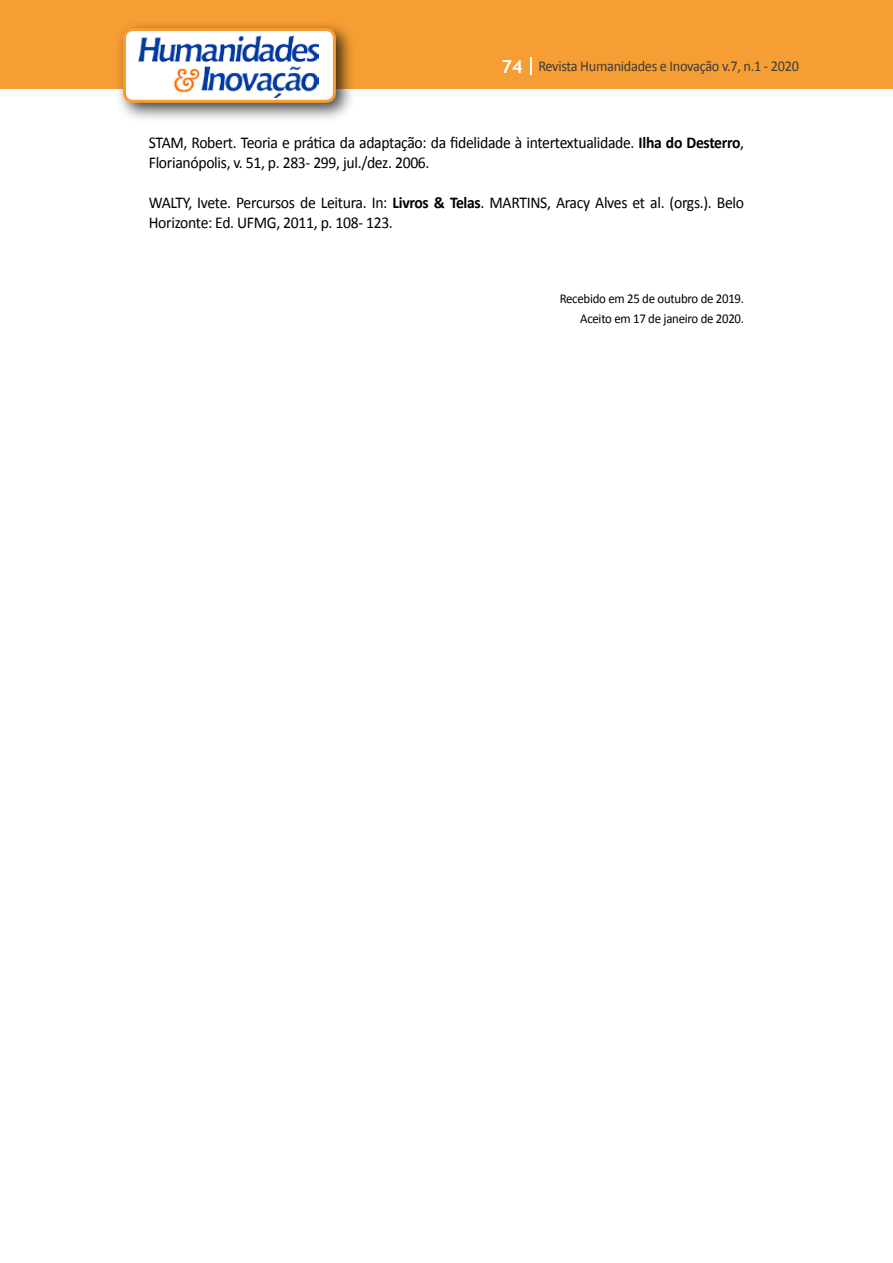
<style>
.page{position:relative;width:893px;height:1263px;background:#fff}
.page>*{position:absolute;margin:0;border:0;box-sizing:border-box;transform-origin:0 0}
.t1{font:16.5px/19.8px "Calibri";letter-spacing:-.02em;color:#000;scale:.95 1}
.t2{font:15px "Calibri";letter-spacing:-.02em;color:#3c3c3b;scale:.95 1}
.t3{font:13.5px/19.8px "Calibri";letter-spacing:-.02em;color:#000;text-align:right;scale:.95 1}
.s1{font-family:"Trebuchet MS";font-weight:700;font-size:18px;color:#fff}
.s2{font-weight:700}
</style>
<div class="page">
<div style="left:0;top:0;width:893px;height:88px;background:#f69e34"></div>
<svg style="left:530px;top:57px;width:2px;height:18px"></svg>
<div style="left:115px;top:20px;width:241px;height:103px;background:#000;opacity:.75"></div>
<div style="left:125px;top:30px;width:209px;height:71px;background:#fff;border-radius:9px"></div>
<img style="left:138px;top:35px;width:181px;height:62px">
<div style="left:123px;top:28px;width:213px;height:75px;border:3px solid #f69e34;border-radius:9px"></div>
<p class="t2" style="left:501px;top:57px;width:315px"><span class="s1">74</span> Revista Humanidades e Inovação v.7, n.1 - 2020</p>
<p class="t1" style="left:149px;top:133px;width:628px">STAM, Robert. Teoria e prática da adaptação: da fidelidade à intertextualidade. <span class="s2">Ilha do Desterro</span>,<br>Florianópolis, v. 51, p. 283- 299, jul./dez. 2006.</p>
<p class="t1" style="left:149px;top:193px;width:628px">WALTY, Ivete. Percursos de Leitura. In: <span class="s2">Livros &amp; Telas</span>. MARTINS, Aracy Alves et al. (orgs.). Belo<br>Horizonte: Ed. UFMG, 2011, p. 108- 123.</p>
<p class="t3" style="left:560px;top:289px;width:196px">Recebido em 25 de outubro de 2019.<br>Aceito em 17 de janeiro de 2020.</p>
</div>
